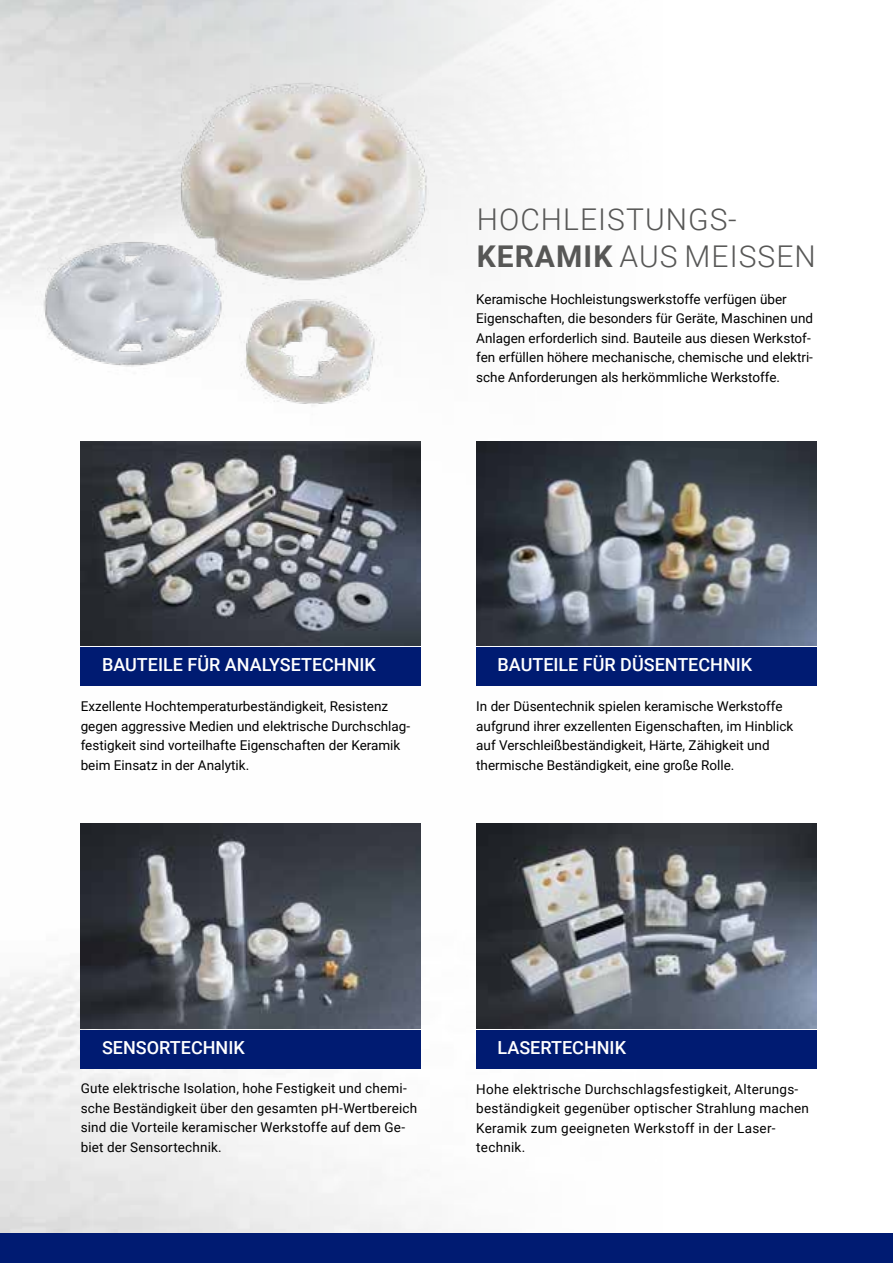
<style>
.page{position:relative;width:893px;height:1263px;background:#fff}
.page>*{position:absolute;margin:0;border:0;box-sizing:border-box;transform-origin:0 0}
.t1{font:300 30px/37.5px "Roboto";letter-spacing:.035em;color:#575756}
.t2{font:500 18px "Roboto";color:#fff}
.t3{font:13.5px/19.5px "Roboto";color:#000}
.t4{font:13.5px/19.5px "Roboto";letter-spacing:.02em;color:#000}
.s1{font-weight:700}
</style>
<div class="page">
<img style="left:0;top:0;width:816px;height:1234px">
<div style="left:0;top:1234px;width:893px;height:29px;background:#001b72"></div>
<img style="left:81px;top:824px;width:340px;height:204px">
<div style="left:81px;top:1030px;width:340px;height:38px;background:#001b72"></div>
<img style="left:476px;top:824px;width:340px;height:204px">
<div style="left:476px;top:1030px;width:340px;height:38px;background:#001b72"></div>
<img style="left:81px;top:441px;width:340px;height:204px">
<div style="left:81px;top:648px;width:340px;height:38px;background:#001b72"></div>
<img style="left:476px;top:441px;width:340px;height:204px">
<div style="left:476px;top:648px;width:340px;height:38px;background:#001b72"></div>
<img style="left:1px;top:0;width:456px;height:302px">
<img style="left:229px;top:285px;width:174px;height:136px">
<img style="left:1px;top:220px;width:242px;height:164px">
<h1 class="t1" style="left:477px;top:199px;width:341px">HOCHLEISTUNGS-<br><span class="s1">KERAMIK</span> AUS MEISSEN</h1>
<p class="t3" style="left:476px;top:289px;width:338px">Keramische Hochleistungswerkstoffe verfügen über Eigenschaften, die besonders für Geräte, Maschinen und Anlagen erforderlich sind. Bauteile aus diesen Werkstof&shy;fen erfüllen höhere mechanische, chemische und elektri&shy;sche Anforderungen als herkömmliche Werkstoffe.</p>
<h2 class="t2" style="left:102px;top:652px;width:275px">BAUTEILE FÜR ANALYSETECHNIK</h2>
<p class="t3" style="left:81px;top:696px;width:331px">Exzellente Hochtemperaturbeständigkeit, Resistenz gegen aggressive Medien und elektrische Durchschlag&shy;festigkeit sind vorteilhafte Eigenschaften der Keramik beim Einsatz in der Analytik.</p>
<h2 class="t2" style="left:497px;top:652px;width:256px">BAUTEILE FÜR DÜSENTECHNIK</h2>
<p class="t3" style="left:476px;top:696px;width:319px">In der Düsentechnik spielen keramische Werkstoffe aufgrund ihrer exzellenten Eigenschaften, im Hinblick auf Verschleißbeständigkeit, Härte, Zähigkeit und thermische Beständigkeit, eine große Rolle.</p>
<h2 class="t2" style="left:102px;top:1035px;width:144px">SENSORTECHNIK</h2>
<p class="t3" style="left:81px;top:1078px;width:338px">Gute elektrische Isolation, hohe Festigkeit und chemi&shy;sche Beständigkeit über den gesamten pH-Wertbereich sind die Vorteile keramischer Werkstoffe auf dem Ge&shy;biet der Sensortechnik.</p>
<h2 class="t2" style="left:497px;top:1035px;width:130px">LASERTECHNIK</h2>
<p class="t4" style="left:476px;top:1079px;width:334px">Hohe elektrische Durchschlagsfestigkeit, Alterungs&shy;beständigkeit gegenüber optischer Strahlung machen Keramik zum geeigneten Werkstoff in der Laser&shy;technik.</p>
</div>
